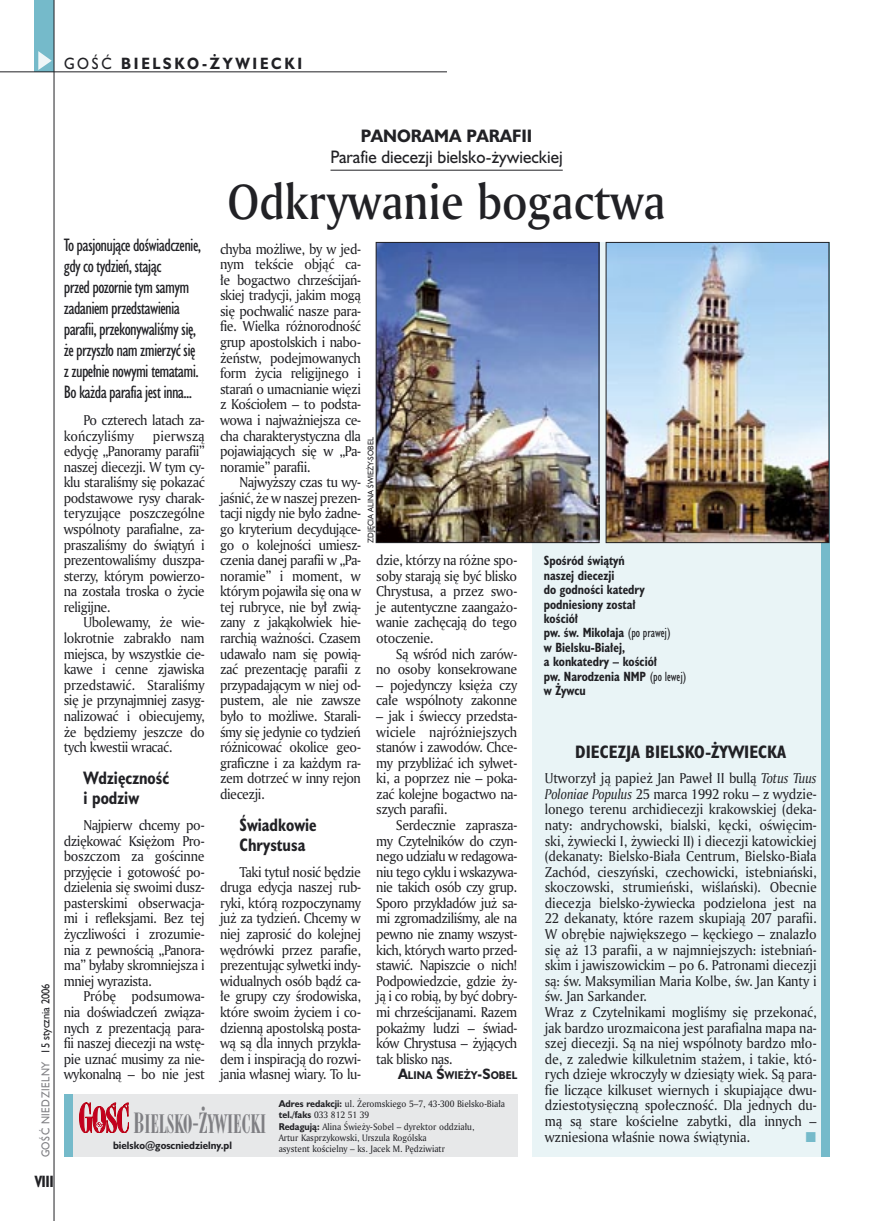
<style>
.page{position:relative;width:872px;height:1221px;background:#fff}
.page>*{position:absolute;margin:0;border:0;box-sizing:border-box;transform-origin:0 0}
._05a_tytyl_AmMd_32_pt{font:48px "Amerigo Md PL";color:#212125;scale:.9 1}
._05a_tytyl_AmMd_48_pt{font:24.6px "Modern 735 PL";color:#7f7f83;scale:.91 1}
._06-4_lead_lokal_HuCn_11_pt{font:16.5px/21px "Humanst 521 Cn PL";letter-spacing:-.04em;color:#212125}
._04-3_nadtytul_lokal{font:16.5px/21px "Humanst 521 PL";color:#212125;text-align:center;scale:.94 1}
._04_srodtytul_HuCB_11_pt{font:700 16.5px/19.5px "Humanst 521 Cn PL";color:#212125;scale:.94 1}
._04-2_tytul_ramki{font:700 16.5px "Humanst 521 Cn PL";color:#212125}
._15a_temat_lewo{font:700 15px "Humanst 521 PL";letter-spacing:.2em;color:#212125;scale:.9 1}
._16_pagina_lewa{font:700 15px "Humanst 521 Cn PL";color:#212125;scale:.94 1}
._01_body_tekst{font:13.8px/15.6px "Amerigo PL";letter-spacing:-.035em;color:#212125;text-align:justify;scale:.94 1}
._03-4_body_liturgii{font:13.8px/15.6px "Amerigo PL";letter-spacing:-.01em;color:#212125;text-align:justify;scale:.94 1}
._09_podpis_zdjecia_HuCnB{font:700 12.3px/14.4px "Humanst 521 Cn PL";color:#212125;scale:.94 1}
._18a_data_lewa_GOSC{font:10.5px "Humanst 521 PL";letter-spacing:.05em;color:#7f7f83;scale:.9 1}
._18_data_lewa{font:10.5px "Humanst 521 PL";color:#212125;scale:.9 1}
._12a_autor_na_koncu_HuBd{font:700 10.35px "Humanst 521 PL";color:#212125;scale:.9 1}
._20a_stopka_adres{font:700 9.9px "Humanst 521 PL";color:#212125;scale:.94 1}
._20b_stopka_dzial{font:9px/11.2px "Amerigo PL";color:#212125;scale:.94 1}
._09a_autor_zdjecia_Hu_5_pt{font:7.5px "Humanst 521 PL";color:#212125;scale:.94 1}
.s1{font-weight:400}
.s2{font-weight:700}
.s3{font-size:13.8px}
.s4{font-size:27px}
.s5{font-family:"Humanst 521 PL";font-weight:700}
.s6{font-style:italic}
</style>
<div class="page">
<div style="left:532px;top:242px;width:296px;height:914px;background:#e9f4f6"></div>
<div style="left:35px;top:0;width:19px;height:72px;background:#75baca"></div>
<svg style="left:38px;top:51px;width:14px;height:19px"></svg>
<hr style="left:54px;top:0;width:1px;height:1220px;background:#212125">
<hr style="left:0;top:72px;width:447px;height:1px;background:#212125">
<hr style="left:330px;top:170px;width:233px;height:1px;background:#212125">
<div style="left:821px;top:242px;width:8px;height:914px;background:#75baca"></div>
<div style="left:64px;top:1094px;width:453px;height:62px;background:#e7e8e9"></div>
<div style="left:64px;top:1094px;width:8px;height:62px;background:#75baca"></div>
<svg style="left:79px;top:1102px;width:50px;height:30px"></svg>
<img style="left:378px;top:244px;width:219px;height:297px">
<div style="left:376px;top:242px;width:223px;height:301px;border:1px solid #212125"></div>
<img style="left:608px;top:244px;width:219px;height:297px">
<div style="left:606px;top:242px;width:223px;height:301px;border:1px solid #212125"></div>
<p class="_15a_temat_lewo" style="left:64px;top:53px;width:266px"><span class="s1">GOŚĆ</span> BIELSKO-ŻYWIECKI</p>
<p class="_18_data_lewa" style="left:38px;top:1053px;width:79px;rotate:-90deg">15 stycznia 2006</p>
<p class="_18a_data_lewa_GOSC" style="left:38px;top:1157px;width:108px;rotate:-90deg">GOŚĆ NIEDZIELNY</p>
<p class="_16_pagina_lewa" style="left:35px;top:1170px;width:22px">VIII</p>
<p class="_04-3_nadtytul_lokal" style="left:330px;top:125px;width:248px"><span class="s2">PANORAMA PARAFII<br></span>Parafie diecezji bielsko-żywieckiej</p>
<p class="_05a_tytyl_AmMd_32_pt" style="left:228px;top:170px;width:488px">Odkrywanie bogactwa</p>
<p class="_06-4_lead_lokal_HuCn_11_pt" style="left:64px;top:234px;width:139px">To pasjonujące doświadczenie, gdy co tydzień, stając<br>przed pozornie tym samym zadaniem przedstawienia parafii, przekonywaliśmy się, że przyszło nam zmierzyć się z zupełnie nowymi tematami.<br>Bo każda parafia jest inna...</p>
<p class="_01_body_tekst" style="left:64px;top:412px;width:151px;text-indent:20px">Po czterech latach za&shy;kończyliśmy</p>
<p class="_01_body_tekst" style="left:64px;top:427px;width:151px;text-indent:89px">pierwszą edycję „Panoramy parafii” naszej diecezji. W tym cy&shy;klu staraliśmy się pokazać podstawowe rysy charak&shy;teryzujące poszczególne wspólnoty parafialne, za&shy;praszaliśmy do świątyń i prezentowaliśmy duszpa&shy;sterzy, którym powierzo&shy;na została troska o życie religijne.</p>
<p class="_01_body_tekst" style="left:64px;top:614px;width:151px;text-indent:20px">Ubolewamy, że wie&shy;lokrotnie zabrakło nam miejsca, by wszystkie cie&shy;kawe i cenne zjawiska przedstawić. Staraliśmy się je przynajmniej zasyg&shy;nalizować i obiecujemy, że będziemy jeszcze do tych kwestii wracać.</p>
<p class="_04_srodtytul_HuCB_11_pt" style="left:83px;top:768px;width:93px">Wdzięczność i podziw</p>
<p class="_01_body_tekst" style="left:64px;top:816px;width:151px;text-indent:20px">Najpierw chcemy po&shy;dziękować Księżom Pro&shy;boszczom za gościnne przyjęcie i gotowość po&shy;dzielenia się swoimi dusz&shy;pasterskimi obserwacja&shy;mi i refleksjami. Bez tej życzliwości i zrozumie&shy;nia z pewnością „Panora&shy;ma” byłaby skromniejsza i mniej wyrazista.</p>
<p class="_01_body_tekst" style="left:64px;top:988px;width:151px;text-indent:20px">Próbę podsumowa&shy;nia doświadczeń związa&shy;nych z prezentacją para&shy;fii naszej diecezji na wstę&shy;pie uznać musimy za nie&shy;wykonalną – bo nie jest</p>
<p class="_01_body_tekst" style="left:220px;top:240px;width:151px">chyba możliwe, by w jed&shy;nym tekście objąć ca&shy;łe bogactwo chrześcijań&shy;skiej tradycji, jakim mogą się pochwalić nasze para&shy;fie. Wielka różnorodność grup apostolskich i nabo&shy;żeństw, podejmowanych form życia religijnego i starań o umacnianie więzi z Kościołem – to podsta&shy;wowa i najważniejsza ce&shy;cha charakterystyczna dla pojawiających się w „Pa&shy;noramie” parafii.</p>
<p class="_01_body_tekst" style="left:220px;top:474px;width:151px;text-indent:20px">Najwyższy czas tu wy&shy;jaśnić, że w naszej prezen&shy;tacji nigdy nie było żadne&shy;go kryterium decydujące&shy;go o kolejności umiesz&shy;czenia danej parafii w „Pa&shy;noramie” i moment, w którym pojawiła się ona w tej rubryce, nie był zwią&shy;zany z jakąkolwiek hie&shy;rarchią ważności. Czasem udawało nam się powią&shy;zać prezentację parafii z przypadającym w niej od&shy;pustem, ale nie zawsze było to możliwe. Starali&shy;śmy się jedynie co tydzień różnicować okolice geo&shy;graficzne i za każdym ra&shy;zem dotrzeć w inny rejon diecezji.</p>
<p class="_04_srodtytul_HuCB_11_pt" style="left:240px;top:814px;width:84px">Świadkowie<br>Chrystusa</p>
<p class="_01_body_tekst" style="left:220px;top:863px;width:151px;text-indent:20px">Taki tytuł nosić będzie druga edycja naszej rub&shy;ryki, którą rozpoczynamy już za tydzień. Chcemy w niej zaprosić do kolejnej wędrówki przez parafie, prezentując sylwetki indy&shy;widualnych osób bądź ca&shy;łe grupy czy środowiska, które swoim życiem i co&shy;dzienną apostolską posta&shy;wą są dla innych przykła&shy;dem i inspiracją do rozwi&shy;jania własnej wiary. To lu-</p>
<p class="_09a_autor_zdjecia_Hu_5_pt" style="left:365px;top:543px;width:114px;rotate:-90deg">ZDJĘCIA ALINA ŚWIEŻY-SOBEL</p>
<p class="_01_body_tekst" style="left:376px;top:552px;width:151px">dzie, którzy na różne spo&shy;soby starają się być blisko Chrystusa, a przez swo&shy;je autentyczne zaangażo&shy;wanie zachęcają do tego otoczenie.</p>
<p class="_01_body_tekst" style="left:376px;top:645px;width:151px;text-align:right">Są wśród nich zarów-<br>no osoby konsekrowane</p>
<p class="_01_body_tekst" style="left:376px;top:676px;width:151px">– pojedynczy księża czy całe wspólnoty zakonne</p>
<p class="_01_body_tekst" style="left:376px;top:707px;width:151px">– jak i świeccy przedsta&shy;wiciele najróżniejszych stanów i zawodów. Chce&shy;my przybliżać ich sylwet&shy;ki, a poprzez nie – poka&shy;zać kolejne bogactwo na&shy;szych parafii.</p>
<p class="_01_body_tekst" style="left:376px;top:816px;width:151px;text-indent:20px">Serdecznie zaprasza&shy;my Czytelników do czyn&shy;nego udziału w redagowa&shy;niu tego cyklu i wskazywa&shy;nie takich osób czy grup.<br>Sporo przykładów już sa&shy;mi zgromadziliśmy, ale na pewno nie znamy wszyst&shy;kich, których warto przed&shy;stawić. Napiszcie o nich!<br>Podpowiedzcie, gdzie ży&shy;ją i co robią, by być dobry&shy;mi chrześcijanami. Razem pokażmy ludzi – świad&shy;ków Chrystusa – żyjących tak blisko nas.</p>
<p class="_12a_autor_na_koncu_HuBd" style="left:398px;top:1068px;width:134px"><span class="s3">A</span>LINA <span class="s3">Ś</span>WIEŻY<span class="s3">-S</span>OBEL</p>
<p class="_05a_tytyl_AmMd_48_pt" style="left:133px;top:1108px;width:147px"><span class="s4">B</span>IELSKO-<span class="s4">Ż</span>YWIECKI</p>
<p class="_20a_stopka_adres" style="left:113px;top:1138px;width:128px">bielsko@goscniedzielny.pl</p>
<p class="_20b_stopka_dzial" style="left:279px;top:1097px;width:242px"><span class="s5">Adres redakcji:</span> ul. Żeromskiego 5–7, 43-300 Bielsko-Biała</p>
<p class="_20b_stopka_dzial" style="left:279px;top:1109px;width:98px"><span class="s5">tel./faks</span> 033 812 51 39</p>
<p class="_20b_stopka_dzial" style="left:279px;top:1120px;width:210px"><span class="s5">Redagują:</span> Alina Świeży-Sobel – dyrektor oddziału,<br>Artur Kasprzykowski, Urszula Rogólska</p>
<p class="_20b_stopka_dzial" style="left:279px;top:1142px;width:178px">asystent kościelny – ks. Jacek M. Pędziwiatr</p>
<p class="_09_podpis_zdjecia_HuCnB" style="left:544px;top:553px;width:153px">Spośród świątyń<br>naszej diecezji<br>do godności katedry podniesiony został<br>kościół<br>pw. św. Mikołaja <span class="s1">(po prawej)<br></span>w Bielsku-Białej,<br>a konkatedry – kościół<br>pw. Narodzenia NMP <span class="s1">(po lewej)</span></p>
<p class="_09_podpis_zdjecia_HuCnB" style="left:544px;top:683px;width:46px">w Żywcu</p>
<p class="_04-2_tytul_ramki" style="left:575px;top:740px;width:212px">DIECEZJA BIELSKO-ŻYWIECKA</p>
<p class="_03-4_body_liturgii" style="left:545px;top:770px;width:291px">Utworzył ją papież Jan Paweł II bullą <span class="s6">Totus Tuus Poloniae Populus</span> 25 marca 1992 roku – z wydzie&shy;lonego terenu archidiecezji krakowskiej (deka&shy;naty: andrychowski, bialski, kęcki, oświęcim&shy;ski, żywiecki I, żywiecki II) i diecezji katowickiej (dekanaty: Bielsko-Biała Centrum, Bielsko-Biała Zachód, cieszyński, czechowicki, istebniański, skoczowski, strumieński, wiślański). Obecnie diecezja bielsko-żywiecka podzielona jest na 22 dekanaty, które razem skupiają 207 parafii.<br>W obrębie największego – kęckiego – znalazło się aż 13 parafii, a w najmniejszych: istebniań&shy;skim i jawiszowickim – po 6. Patronami diecezji są: św. Maksymilian Maria Kolbe, św. Jan Kanty i św. Jan Sarkander.</p>
<p class="_03-4_body_liturgii" style="left:545px;top:1003px;width:291px">Wraz z Czytelnikami mogliśmy się przekonać, jak bardzo urozmaicona jest parafialna mapa na&shy;szej diecezji. Są na niej wspólnoty bardzo mło&shy;de, z zaledwie kilkuletnim stażem, i takie, któ&shy;rych dzieje wkroczyły w dziesiąty wiek. Są para&shy;fie liczące kilkuset wiernych i skupiające dwu&shy;dziestotysięczną społeczność. Dla jednych du&shy;mą są stare kościelne zabytki, dla innych – wzniesiona właśnie nowa świątynia.</p>
</div>
